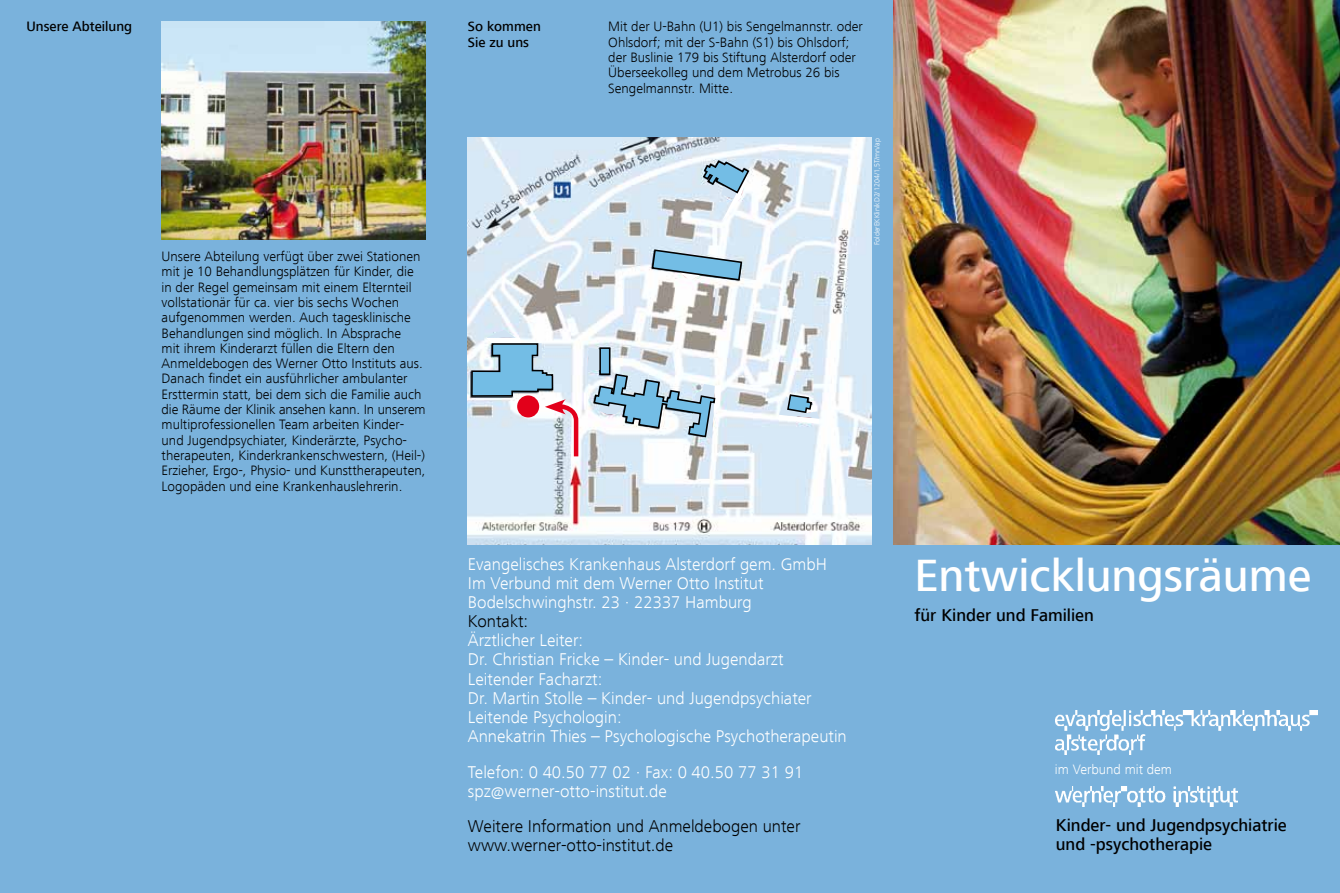
<style>
.page{position:relative;width:1340px;height:893px;background:#fff}
.page>*{position:absolute;margin:0;border:0;box-sizing:border-box;transform-origin:0 0}
.t1{font:500 46.5px "Frutiger Next LT";color:#fff}
.t2{font:300 17.55px/19.2px "Frutiger Next LT";color:#fff}
.t3{font:300 17.55px/19.2px "Frutiger Next LT";color:#000}
.t4{font:500 17.55px/19.2px "Frutiger Next LT";color:#000}
.t5{font:300 14.1px/15.3px "Frutiger Next LT";color:#000}
.t6{font:500 14.1px/15.3px "Frutiger Next LT";color:#000}
.t7{font:300 14.1px "Frutiger Next LT";color:#fff}
.t8{font:300 7.5px "Frutiger Next LT";color:#fff}
</style>
<div class="page">
<div style="left:0;top:0;width:1339px;height:893px;background:#7ab2dc"></div>
<img style="left:162px;top:21px;width:263px;height:218px">
<img style="left:468px;top:137px;width:403px;height:407px">
<svg style="left:778px;top:393px;width:41px;height:31px"></svg>
<svg style="left:587px;top:348px;width:134px;height:91px"></svg>
<svg style="left:651px;top:248px;width:92px;height:33px"></svg>
<svg style="left:702px;top:159px;width:49px;height:63px"></svg>
<svg style="left:470px;top:330px;width:110px;height:131px"></svg>
<img style="left:1055px;top:710px;width:262px;height:44px">
<img style="left:1055px;top:787px;width:182px;height:20px">
<img style="left:893px;top:0;width:446px;height:544px">
<p class="t6" style="left:27px;top:19px;width:107px">Unsere Abteilung</p>
<p class="t5" style="left:162px;top:249px;width:265px">Unsere Abteilung verfügt über zwei Stationen mit je 10 Behandlungsplätzen für Kinder, die in der Regel gemeinsam mit einem Elternteil vollstationär für ca. vier bis sechs Wochen aufgenommen werden. Auch tagesklinische Behandlungen sind möglich. In Absprache<br>mit ihrem Kinderarzt füllen die Eltern den Anmeldebogen des Werner Otto Instituts aus.<br>Danach findet ein ausführlicher ambulanter Ersttermin statt, bei dem sich die Familie auch die Räume der Klinik ansehen kann. In unserem multiprofessionellen Team arbeiten Kinder&shy;und Jugendpsychiater, Kinderärzte, Psycho&shy;therapeuten, Kinderkrankenschwestern, (Heil-)<br>Erzieher, Ergo-, Physio- und Kunsttherapeuten, Logopäden und eine Krankenhauslehrerin.</p>
<p class="t6" style="left:468px;top:19px;width:74px">So kommen<br>Sie zu uns</p>
<p class="t5" style="left:608px;top:19px;width:256px">Mit der U-Bahn (U1) bis Sengelmannstr. oder Ohlsdorf; mit der S-Bahn (S1) bis Ohlsdorf; der Buslinie 179 bis Stiftung Alsterdorf oder Überseekolleg und dem Metrobus 26 bis Sengelmannstr. Mitte.</p>
<p class="t8" style="left:873px;top:245px;width:108px;rotate:-90deg">FolderEKKlinikD2/1204/1,5T/mn/ap</p>
<h1 class="t1" style="left:914px;top:549px;width:398px">Entwicklungsräume</h1>
<p class="t4" style="left:914px;top:605px;width:181px">für Kinder und Familien</p>
<p class="t2" style="left:468px;top:554px;width:360px">Evangelisches Krankenhaus Alsterdorf gem. GmbH<br>Im Verbund mit dem Werner Otto Institut<br>Bodelschwinghstr. 23 · 22337 Hamburg</p>
<p class="t3" style="left:468px;top:612px;width:62px">Kontakt:</p>
<p class="t2" style="left:468px;top:631px;width:380px">Ärztlicher Leiter:<br>Dr. Christian Fricke – Kinder- und Jugendarzt Leitender Facharzt:<br>Dr. Martin Stolle – Kinder- und Jugendpsychiater Leitende Psychologin:<br>Annekatrin Thies – Psychologische Psychotherapeutin</p>
<p class="t2" style="left:468px;top:762px;width:337px">Telefon: 0 40.50 77 02 · Fax: 0 40.50 77 31 91 spz@werner-otto-institut.de</p>
<p class="t3" style="left:468px;top:817px;width:334px">Weitere Information und Anmeldebogen unter www.werner-otto-institut.de</p>
<p class="t4" style="left:1055px;top:816px;width:232px">Kinder- und Jugendpsychiatrie und -psychotherapie</p>
<p class="t7" style="left:1054px;top:762px;width:119px">im Verbund mit dem</p>
</div>
